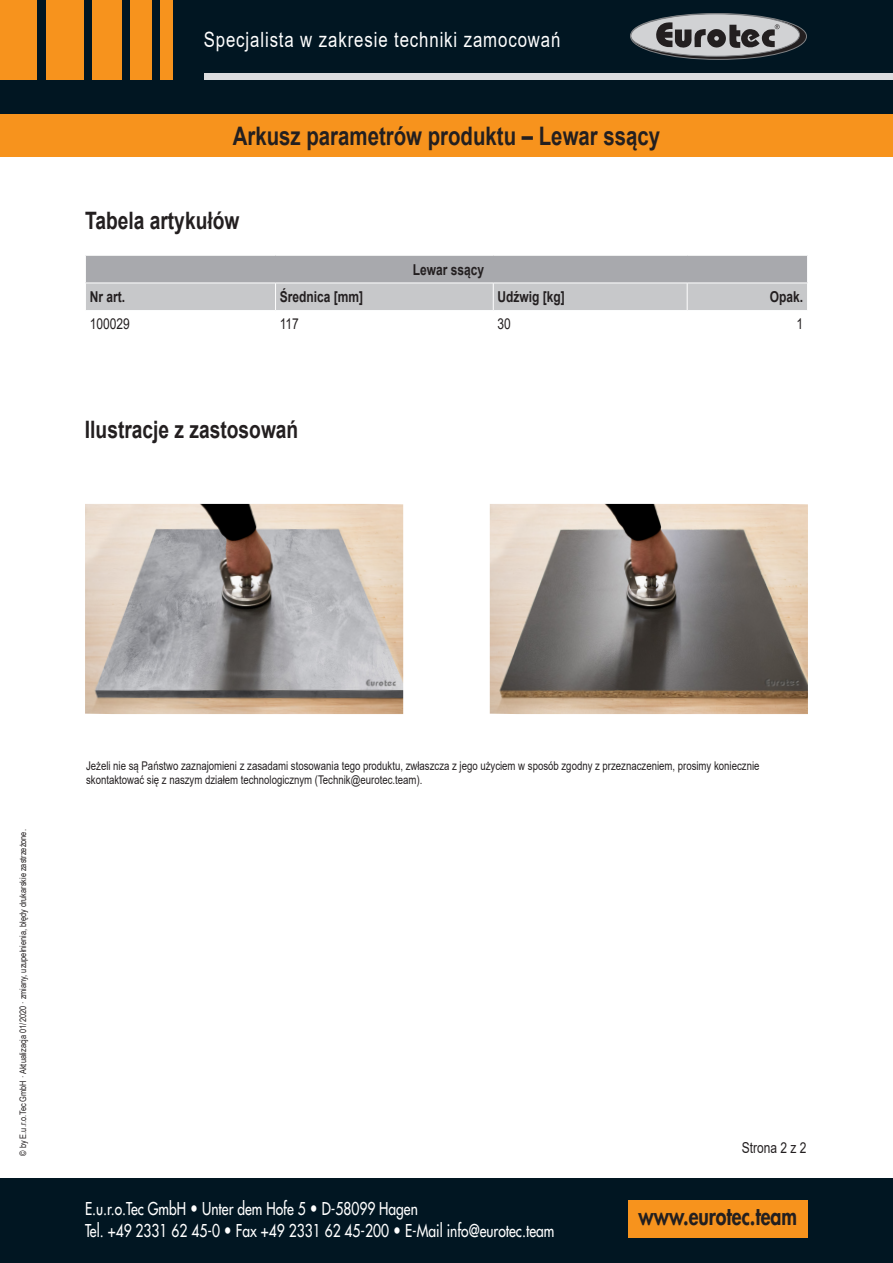
<style>
.page{position:relative;width:893px;height:1263px;background:#fff}
.page>*{position:absolute;margin:0;border:0;box-sizing:border-box;transform-origin:0 0}
.t1{font:700 25.5px "Arial";color:#231f20;scale:.8 1}
.t2{font:800 24.3px "Futura Std";color:#231f20;scale:.8 1}
.t3{font:700 24px "Arial";color:#231f20;scale:.8 1}
.t4{font:21px "Arial";letter-spacing:.055em;color:#fff;scale:.8 1}
.t5{font:500 17.25px/22.5px "Futura Std";color:#fff;scale:.8 1}
.t6{font:700 15px "Arial";color:#231f20;scale:.8 1}
.t7{font:15px "Arial";color:#231f20;scale:.8 1}
.t8{font:12px/14.4px "Arial";color:#231f20;scale:.8 1}
.t9{font:9px "Arial Narrow";color:#231f20}
.s1{font-weight:800}
</style>
<div class="page">
<div style="left:0;top:0;width:893px;height:137px;background:#011622"></div>
<div style="left:204px;top:74px;width:689px;height:6px;background:#dcdddf"></div>
<svg style="left:630px;top:13px;width:176px;height:46px"></svg>
<div style="left:631px;top:14px;width:168px;height:42px;background:#d1d2d4;border-radius:50%"></div>
<div style="left:630px;top:14px;width:170px;height:43px;border:1px solid #808285;border-radius:50%"></div>
<div style="left:630px;top:13px;width:177px;height:47px;border:1px solid #808285;border-radius:50%"></div>
<svg style="left:656px;top:22px;width:124px;height:27px"></svg>
<div style="left:0;top:0;width:37px;height:80px;background:#f7931d"></div>
<div style="left:46px;top:0;width:38px;height:80px;background:#f7931d"></div>
<div style="left:92px;top:0;width:30px;height:80px;background:#f7931d"></div>
<div style="left:131px;top:0;width:21px;height:80px;background:#f7931d"></div>
<div style="left:161px;top:0;width:12px;height:80px;background:#f7931d"></div>
<div style="left:0;top:114px;width:893px;height:43px;background:#f7931d"></div>
<div style="left:0;top:1178px;width:893px;height:85px;background:#011622"></div>
<div style="left:628px;top:1200px;width:180px;height:37px;background:#f7931d"></div>
<svg style="left:85px;top:256px;width:723px;height:54px;background:#b9babd"></svg>
<img style="left:85px;top:504px;width:318px;height:210px">
<img style="left:490px;top:504px;width:318px;height:210px">
<h3 class="t4" style="left:204px;top:25px;width:447px">Specjalista w zakresie techniki zamocowań</h3>
<h1 class="t1" style="left:233px;top:118px;width:536px">Arkusz parametrów produktu – Lewar ssący</h1>
<h3 class="t3" style="left:85px;top:204px;width:194px">Tabela artykułów</h3>
<p class="t6" style="left:413px;top:259px;width:91px">Lewar ssący</p>
<p class="t6" style="left:90px;top:286px;width:46px">Nr art.</p>
<p class="t6" style="left:280px;top:286px;width:106px">Średnica [mm]</p>
<p class="t6" style="left:498px;top:286px;width:86px">Udźwig [kg]</p>
<p class="t6" style="left:770px;top:286px;width:43px">Opak.</p>
<p class="t7" style="left:90px;top:313px;width:52px">100029</p>
<p class="t7" style="left:280px;top:313px;width:25px">117</p>
<p class="t7" style="left:498px;top:313px;width:18px">30</p>
<p class="t7" style="left:797px;top:313px;width:10px">1</p>
<h3 class="t3" style="left:85px;top:413px;width:268px">Ilustracje z zastosowań</h3>
<p class="t9" style="left:16px;top:1156px;width:328px;rotate:-90deg">© by E.u.r.o.Tec GmbH · Aktualizacja 01/2020 · zmiany, uzupełnienia, błędy drukarskie zastrzeżone.</p>
<p class="t8" style="left:86px;top:758px;width:843px">Jeżeli nie są Państwo zaznajomieni z zasadami stosowania tego produktu, zwłaszcza z jego użyciem w sposób zgodny z przeznaczeniem, prosimy koniecznie skontaktować się z naszym działem technologicznym (Technik@eurotec.team).</p>
<p class="t7" style="left:742px;top:1137px;width:82px">Strona 2 z 2</p>
<h3 class="t5" style="left:85px;top:1197px;width:588px">E.u.r.o.Tec GmbH <span class="s1">•</span> Unter dem Hofe 5 <span class="s1">•</span> D-58099 Hagen<br>Tel. +49 2331 62 45-0 <span class="s1">•</span> Fax +49 2331 62 45-200 <span class="s1">•</span> E-Mail info@eurotec.team</h3>
<h2 class="t2" style="left:638px;top:1201px;width:200px">www.eurotec.team</h2>
</div>
